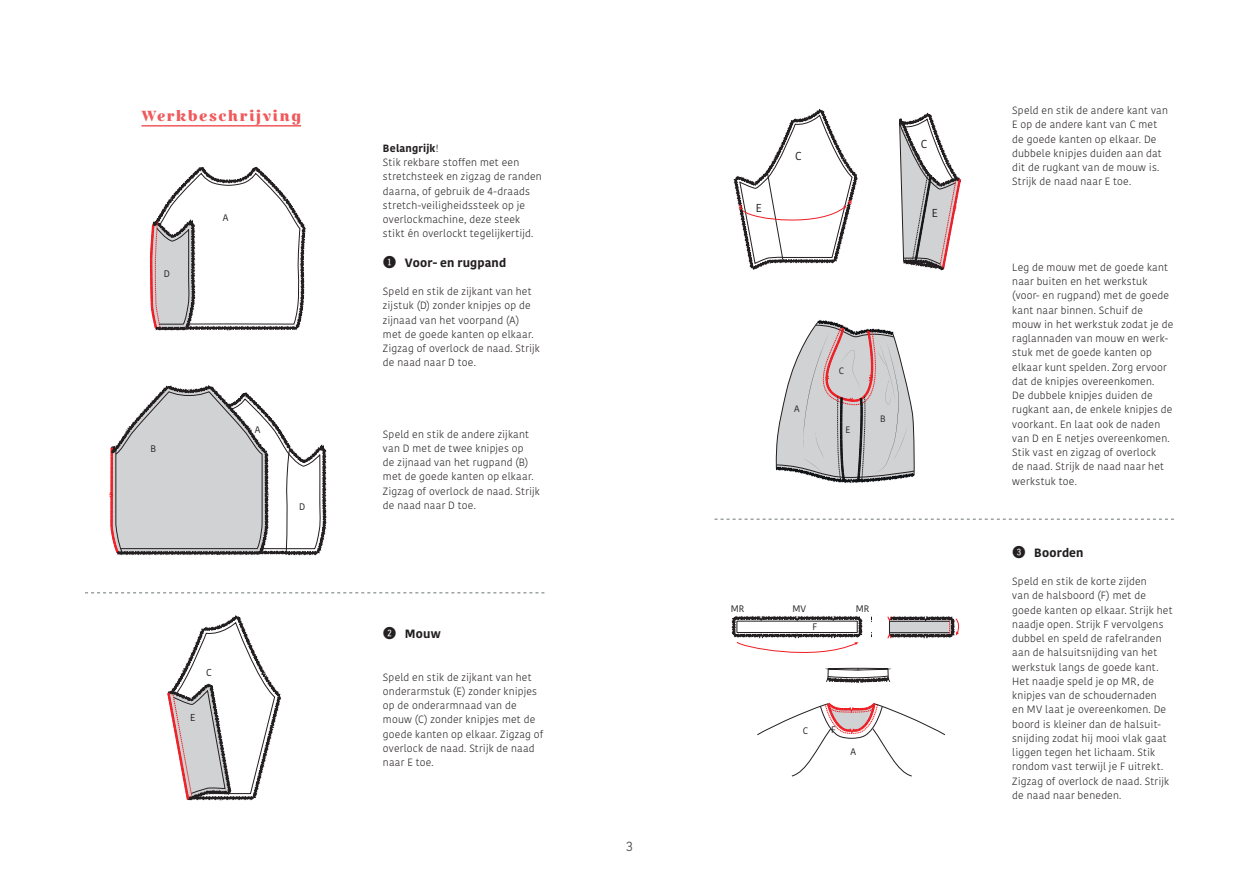
<style>
.page{position:relative;width:1259px;height:893px;background:#fff}
.page>*{position:absolute;margin:0;border:0;box-sizing:border-box;transform-origin:0 0}
.t1{font:800 15px "Gabriela Alt";letter-spacing:.11em;color:#f0595b}
.t2{font:13.5px "Kohinoor";color:#57585a}
.t3{font:700 12px "Kohinoor";letter-spacing:.015em;color:#231f20}
.t4{font:11.55px "Kohinoor";color:#231f20}
.t5{font:300 10.5px/14.2px "Kohinoor";letter-spacing:.02em;color:#231f20}
.t6{font:10.05px "Kohinoor";color:#231f20}
.t7{font:9.45px "Kohinoor";color:#231f20}
.t8{font:9.3px "Kohinoor";color:#231f20}
.s1{font-weight:700}
.s2{font-family:"Fyra Numeric Circle Closed";font-weight:400;font-size:16.5px}
</style>
<div class="page">
<hr style="left:141px;top:125px;width:160px;height:2px;background:#f0595b">
<svg style="left:714px;top:519px;width:460px;height:1px"></svg>
<svg style="left:85px;top:592px;width:459px;height:1px"></svg>
<svg style="left:109px;top:387px;width:218px;height:169px"></svg>
<svg style="left:167px;top:616px;width:113px;height:185px"></svg>
<svg style="left:149px;top:167px;width:156px;height:164px"></svg>
<svg style="left:734px;top:110px;width:122px;height:158px"></svg>
<svg style="left:899px;top:114px;width:61px;height:155px"></svg>
<svg style="left:776px;top:321px;width:138px;height:162px"></svg>
<svg style="left:732px;top:616px;width:130px;height:37px"></svg>
<svg style="left:825px;top:668px;width:65px;height:15px"></svg>
<svg style="left:871px;top:616px;width:88px;height:23px"></svg>
<svg style="left:757px;top:703px;width:188px;height:74px"></svg>
<h1 class="t1" style="left:141px;top:107px;width:161px">Werkbeschrijving</h1>
<p class="t5" style="left:1012px;top:104px;width:157px">Speld en stik de andere kant van<br>E op de andere kant van C met de goede kanten op elkaar. De dubbele knipjes duiden aan dat dit de rugkant van de mouw is.<br>Strijk de naad naar E toe.</p>
<p class="t4" style="left:921px;top:137px;width:8px">C</p>
<p class="t5" style="left:383px;top:141px;width:160px"><span class="s1">Belangrijk</span>!<br>Stik rekbare stoffen met een stretchsteek en zigzag de randen daarna, of gebruik de 4-draads stretch-veiligheidssteek op je overlockmachine, deze steek stikt én overlockt tegelijkertijd.</p>
<p class="t3" style="left:383px;top:255px;width:125px"><span class="s2">1</span> Voor- en rugpand</p>
<p class="t5" style="left:383px;top:285px;width:158px">Speld en stik de zijkant van het zijstuk (D) zonder knipjes op de zijnaad van het voorpand (A) met de goede kanten op elkaar.<br>Zigzag of overlock de naad. Strijk de naad naar D toe.</p>
<p class="t4" style="left:795px;top:148px;width:8px">C</p>
<p class="t4" style="left:756px;top:200px;width:8px">E</p>
<p class="t4" style="left:931px;top:206px;width:8px">E</p>
<p class="t7" style="left:223px;top:212px;width:7px">A</p>
<p class="t5" style="left:1012px;top:260px;width:162px">Leg de mouw met de goede kant naar buiten en het werkstuk (voor- en rugpand) met de goede kant naar binnen. Schuif de mouw in het werkstuk zodat je de raglannaden van mouw en werk‑ stuk met de goede kanten op elkaar kunt spelden. Zorg ervoor dat de knipjes overeenkomen.<br>De dubbele knipjes duiden de rugkant aan, de enkele knipjes de voorkant. En laat ook de naden van D en E netjes overeenkomen.<br>Stik vast en zigzag of overlock<br>de naad. Strijk de naad naar het werkstuk toe.</p>
<p class="t7" style="left:164px;top:267px;width:8px">D</p>
<p class="t8" style="left:839px;top:365px;width:7px">C</p>
<p class="t8" style="left:794px;top:402px;width:7px">A</p>
<p class="t8" style="left:880px;top:413px;width:7px">B</p>
<p class="t8" style="left:845px;top:424px;width:6px">E</p>
<p class="t7" style="left:255px;top:424px;width:7px">A</p>
<p class="t5" style="left:383px;top:427px;width:158px">Speld en stik de andere zijkant van D met de twee knipjes op<br>de zijnaad van het rugpand (B) met de goede kanten op elkaar.<br>Zigzag of overlock de naad. Strijk de naad naar D toe.</p>
<p class="t7" style="left:150px;top:442px;width:7px">B</p>
<p class="t7" style="left:299px;top:501px;width:8px">D</p>
<p class="t6" style="left:206px;top:666px;width:7px">C</p>
<p class="t6" style="left:190px;top:712px;width:7px">E</p>
<p class="t3" style="left:383px;top:626px;width:59px"><span class="s2">2</span> Mouw</p>
<p class="t5" style="left:383px;top:670px;width:162px">Speld en stik de zijkant van het onderarmstuk (E) zonder knipjes op de onderarmnaad van de mouw (C) zonder knipjes met de goede kanten op elkaar. Zigzag of overlock de naad. Strijk de naad naar E toe.</p>
<p class="t2" style="left:626px;top:837px;width:8px">3</p>
<p class="t7" style="left:731px;top:603px;width:15px">MR</p>
<p class="t7" style="left:792px;top:603px;width:15px">MV</p>
<p class="t7" style="left:856px;top:603px;width:15px">MR</p>
<p class="t7" style="left:812px;top:620px;width:6px">F</p>
<p class="t7" style="left:803px;top:725px;width:7px">C</p>
<p class="t7" style="left:831px;top:724px;width:6px">F</p>
<p class="t7" style="left:850px;top:746px;width:7px">A</p>
<p class="t3" style="left:1012px;top:545px;width:73px"><span class="s2">3</span> Boorden</p>
<p class="t5" style="left:1012px;top:575px;width:162px">Speld en stik de korte zijden<br>van de halsboord (F) met de goede kanten op elkaar. Strijk het naadje open. Strijk F vervolgens dubbel en speld de rafelranden aan de halsuitsnijding van het werkstuk langs de goede kant.<br>Het naadje speld je op MR, de knipjes van de schoudernaden<br>en MV laat je overeenkomen. De boord is kleiner dan de halsuit‑ snijding zodat hij mooi vlak gaat liggen tegen het lichaam. Stik rondom vast terwijl je F uitrekt.<br>Zigzag of overlock de naad. Strijk de naad naar beneden.</p>
</div>
